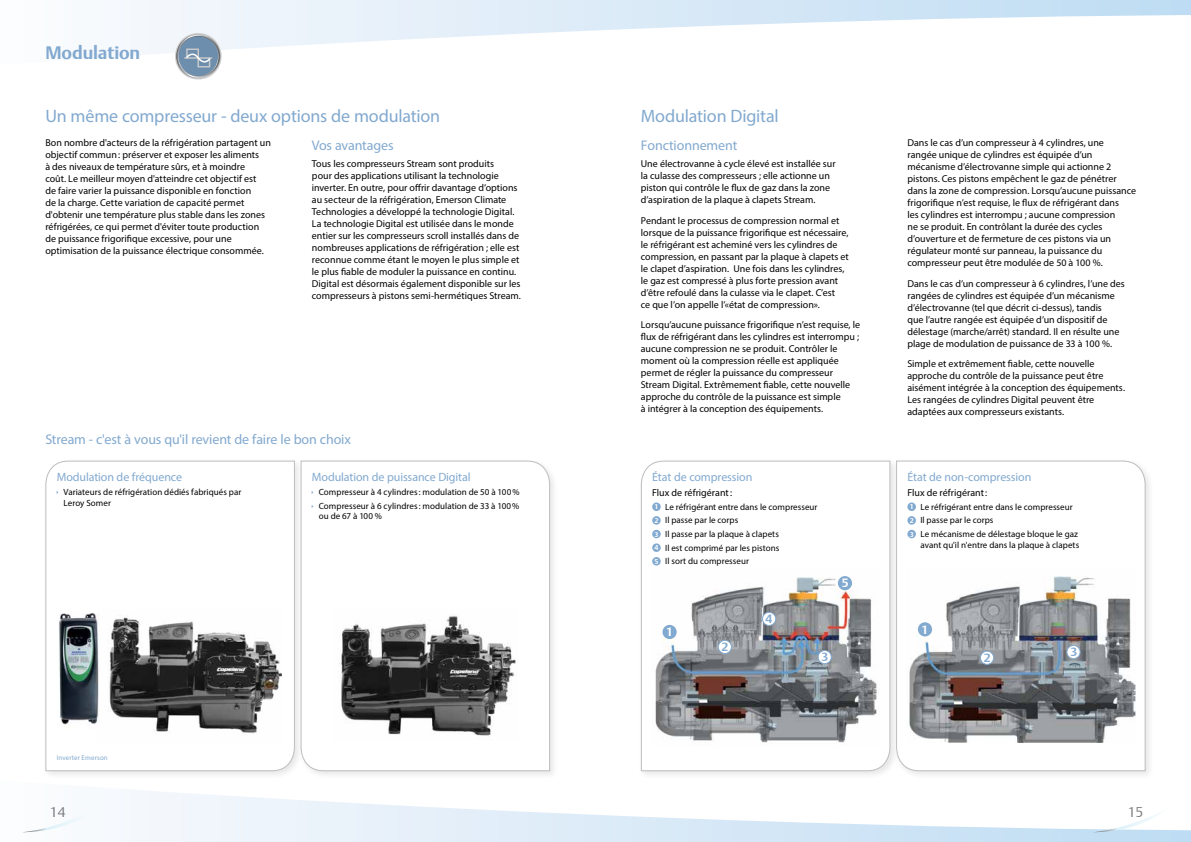
<style>
.page{position:relative;width:1191px;height:842px;background:#fff}
.page>*{position:absolute;margin:0;border:0;box-sizing:border-box;transform-origin:0 0}
.t1{font:18px "Myriad Pro";letter-spacing:-.01em;color:#82a9cf}
.t2{font:700 18px "DTL Argo T";letter-spacing:-.005em;color:#82a9cf}
.t3{font:14px "Myriad Pro";letter-spacing:-.01em;color:#82a9cf}
.t4{font:14px "DTL Argo T Light";color:#77787b}
.t5{font:12px "Myriad Pro";letter-spacing:-.01em;color:#82a9cf}
.t6{font:700 12px "DTL Argo T";color:#82a9cf}
.t7{font:700 12px "DTL Argo T";color:#fff}
.t8{font:10px/12px "Myriad Pro";color:#000}
.t9{font:9px/13.6px "Myriad Pro";letter-spacing:.005em;color:#000}
.t10{font:7px "Myriad Pro";letter-spacing:.015em;color:#82a9cf}
.s1{font-style:inherit}
.s2{font-family:"DTL Argo T";font-weight:700;font-size:7px;color:#fff}
</style>
<div class="page">
<svg style="left:22px;top:790px;width:1169px;height:52px"></svg>
<svg style="left:130px;top:0;width:1061px;height:62px"></svg>
<svg style="left:22px;top:806px;width:78px;height:26px"></svg>
<svg style="left:1093px;top:806px;width:78px;height:26px"></svg>
<div style="left:638px;top:458px;width:261px;height:322px;background:#f7f7f7"></div>
<svg style="left:641px;top:460px;width:250px;height:312px"></svg>
<div style="left:893px;top:458px;width:261px;height:322px;background:#f5f5f5"></div>
<div style="left:896px;top:460px;width:250px;height:312px;background:#fff"></div>
<div style="left:652px;top:502px;width:8px;height:9px;background:#82a9cf;border-radius:50%"></div>
<div style="left:652px;top:516px;width:8px;height:9px;background:#82a9cf;border-radius:50%"></div>
<div style="left:652px;top:530px;width:8px;height:8px;background:#82a9cf;border-radius:50%"></div>
<div style="left:652px;top:543px;width:8px;height:9px;background:#82a9cf;border-radius:50%"></div>
<div style="left:652px;top:557px;width:8px;height:8px;background:#82a9cf;border-radius:50%"></div>
<svg style="left:176px;top:34px;width:45px;height:44px"></svg>
<svg style="left:176px;top:34px;width:44px;height:44px"></svg>
<svg style="left:177px;top:35px;width:43px;height:43px"></svg>
<svg style="left:178px;top:36px;width:41px;height:40px"></svg>
<div style="left:178px;top:36px;width:40px;height:40px;background:#6d8ead;border-radius:50%"></div>
<svg style="left:185px;top:48px;width:27px;height:20px"></svg>
<div style="left:42px;top:458px;width:262px;height:322px;background:#000;opacity:.1"></div>
<svg style="left:45px;top:460px;width:250px;height:312px"></svg>
<div style="left:297px;top:458px;width:262px;height:322px;background:#f6f6f6"></div>
<div style="left:300px;top:460px;width:250px;height:312px;background:#fff"></div>
<img style="left:333px;top:609px;width:184px;height:132px">
<img style="left:97px;top:609px;width:185px;height:134px">
<img style="left:58px;top:613px;width:42px;height:115px">
<div style="left:907px;top:502px;width:9px;height:9px;background:#82a9cf;border-radius:50%"></div>
<div style="left:907px;top:516px;width:9px;height:9px;background:#82a9cf;border-radius:50%"></div>
<div style="left:907px;top:530px;width:9px;height:8px;background:#82a9cf;border-radius:50%"></div>
<img style="left:652px;top:568px;width:227px;height:178px">
<div style="left:662px;top:625px;width:14px;height:14px;background:#82a9cf;border-radius:50%"></div>
<div style="left:838px;top:576px;width:14px;height:14px;background:#82a9cf;border-radius:50%"></div>
<div style="left:718px;top:640px;width:13px;height:13px;background:#fff;border-radius:50%"></div>
<div style="left:718px;top:640px;width:14px;height:14px;border:1px solid #82a9cf;border-radius:50%"></div>
<div style="left:762px;top:612px;width:13px;height:13px;background:#fff;border-radius:50%"></div>
<div style="left:762px;top:612px;width:14px;height:14px;border:1px solid #82a9cf;border-radius:50%"></div>
<div style="left:818px;top:650px;width:13px;height:14px;background:#fff;border-radius:50%"></div>
<div style="left:817px;top:650px;width:14px;height:14px;border:1px solid #82a9cf;border-radius:50%"></div>
<img style="left:906px;top:567px;width:229px;height:175px">
<div style="left:918px;top:622px;width:14px;height:14px;background:#82a9cf;border-radius:50%"></div>
<div style="left:980px;top:651px;width:13px;height:13px;background:#fff;border-radius:50%"></div>
<div style="left:980px;top:651px;width:14px;height:14px;border:1px solid #82a9cf;border-radius:50%"></div>
<div style="left:1067px;top:645px;width:13px;height:14px;background:#fff;border-radius:50%"></div>
<div style="left:1066px;top:645px;width:14px;height:14px;border:1px solid #82a9cf;border-radius:50%"></div>
<h1 class="t2" style="left:45px;top:42px;width:96px"><span class="s1">M</span>odulation</h1>
<h1 class="t1" style="left:45px;top:105px;width:396px">Un même compresseur - deux options de modulation</h1>
<h1 class="t1" style="left:641px;top:105px;width:139px">Modulation Digital</h1>
<p class="t8" style="left:45px;top:137px;width:227px">Bon nombre d'acteurs de la réfrigération partagent un objectif commun: préserver et exposer les aliments<br>à des niveaux de température sûrs, et à moindre<br>coût. Le meilleur moyen d'atteindre cet objectif est<br>de faire varier la puissance disponible en fonction<br>de la charge. Cette variation de capacité permet d'obtenir une température plus stable dans les zones réfrigérées, ce qui permet d'éviter toute production de puissance frigorifique excessive, pour une optimisation de la puissance électrique consommée.</p>
<h2 class="t3" style="left:312px;top:136px;width:83px">Vos avantages</h2>
<p class="t8" style="left:312px;top:158px;width:210px">Tous les compresseurs Stream sont produits<br>pour des applications utilisant la technologie inverter. En outre, pour offrir davantage d’options au secteur de la réfrigération, Emerson Climate Technologies a développé la technologie Digital.<br>La technologie Digital est utilisée dans le monde entier sur les compresseurs scroll installés dans de nombreuses applications de réfrigération ; elle est reconnue comme étant le moyen le plus simple et le plus fiable de moduler la puissance en continu.<br>Digital est désormais également disponible sur les compresseurs à pistons semi-hermétiques Stream.</p>
<h2 class="t3" style="left:45px;top:430px;width:307px">Stream - c'est à vous qu'il revient de faire le bon choix</h2>
<p class="t5" style="left:57px;top:470px;width:127px">Modulation de fréquence</p>
<p class="t9" style="left:64px;top:486px;width:179px;line-height:10.8px">Variateurs de réfrigération dédiés fabriqués par<br>Leroy Somer</p>
<p class="t5" style="left:312px;top:470px;width:160px">Modulation de puissance Digital</p>
<p class="t9" style="left:319px;top:485px;width:202px">Compresseur à 4 cylindres: modulation de 50 à 100%<br>Compresseur à 6 cylindres: modulation de 33 à 100%</p>
<p class="t9" style="left:319px;top:509px;width:65px">ou de 67 à 100 %</p>
<p class="t10" style="left:57px;top:753px;width:53px">Inverter Emerson</p>
<h2 class="t3" style="left:641px;top:136px;width:98px">Fonctionnement</h2>
<p class="t8" style="left:641px;top:158px;width:196px">Une électrovanne à cycle élevé est installée sur la culasse des compresseurs ; elle actionne un piston qui contrôle le flux de gaz dans la zone d’aspiration de la plaque à clapets Stream.</p>
<p class="t8" style="left:641px;top:214px;width:209px">Pendant le processus de compression normal et lorsque de la puissance frigorifique est nécessaire, le réfrigérant est acheminé vers les cylindres de compression, en passant par la plaque à clapets et le clapet d’aspiration. Une fois dans les cylindres, le gaz est compressé à plus forte pression avant d’être refoulé dans la culasse via le clapet. C’est<br>ce que l’on appelle l’«état de compression».</p>
<p class="t8" style="left:641px;top:319px;width:221px">Lorsqu’aucune puissance frigorifique n’est requise, le flux de réfrigérant dans les cylindres est interrompu ; aucune compression ne se produit. Contrôler le moment où la compression réelle est appliquée permet de régler la puissance du compresseur Stream Digital. Extrêmement fiable, cette nouvelle approche du contrôle de la puissance est simple<br>à intégrer à la conception des équipements.</p>
<p class="t5" style="left:652px;top:470px;width:102px">État de compression</p>
<p class="t8" style="left:652px;top:487px;width:81px">Flux de réfrigérant:</p>
<p class="t9" style="left:654px;top:500px;width:164px"><span class="s2">1</span> Le réfrigérant entre dans le compresseur<br><span class="s2">2</span> Il passe par le corps<br><span class="s2">3</span> Il passe par la plaque à clapets<br><span class="s2">4</span> Il est comprimé par les pistons<br><span class="s2">5</span> Il sort du compresseur</p>
<p class="t7" style="left:666px;top:625px;width:8px">1</p>
<p class="t6" style="left:721px;top:640px;width:8px">2</p>
<p class="t6" style="left:765px;top:612px;width:8px">4</p>
<p class="t6" style="left:821px;top:650px;width:8px">3</p>
<p class="t7" style="left:842px;top:576px;width:8px">5</p>
<p class="t8" style="left:907px;top:137px;width:230px">Dans le cas d’un compresseur à 4 cylindres, une<br>rangée unique de cylindres est équipée d’un mécanisme d’électrovanne simple qui actionne 2 pistons. Ces pistons empêchent le gaz de pénétrer dans la zone de compression. Lorsqu’aucune puissance frigorifique n’est requise, le flux de réfrigérant dans<br>les cylindres est interrompu ; aucune compression<br>ne se produit. En contrôlant la durée des cycles d’ouverture et de fermeture de ces pistons via un régulateur monté sur panneau, la puissance du compresseur peut être modulée de 50 à 100 %.</p>
<p class="t8" style="left:907px;top:277px;width:219px">Dans le cas d’un compresseur à 6 cylindres, l’une des rangées de cylindres est équipée d’un mécanisme d’électrovanne (tel que décrit ci-dessus), tandis<br>que l’autre rangée est équipée d’un dispositif de délestage (marche/arrêt) standard. Il en résulte une plage de modulation de puissance de 33 à 100 %.</p>
<p class="t8" style="left:907px;top:358px;width:219px">Simple et extrêmement fiable, cette nouvelle approche du contrôle de la puissance peut être aisément intégrée à la conception des équipements.<br>Les rangées de cylindres Digital peuvent être adaptées aux compresseurs existants.</p>
<p class="t5" style="left:907px;top:470px;width:125px">État de non-compression</p>
<p class="t8" style="left:907px;top:487px;width:81px">Flux de réfrigérant:</p>
<p class="t9" style="left:909px;top:500px;width:170px"><span class="s2">1</span> Le réfrigérant entre dans le compresseur<br><span class="s2">2</span> Il passe par le corps<br><span class="s2">3</span> Le mécanisme de délestage bloque le gaz</p>
<p class="t9" style="left:920px;top:538px;width:160px">avant qu'il n'entre dans la plaque à clapets</p>
<p class="t7" style="left:921px;top:622px;width:8px">1</p>
<p class="t6" style="left:983px;top:651px;width:8px">2</p>
<p class="t6" style="left:1070px;top:645px;width:8px">3</p>
<h2 class="t4" style="left:50px;top:803px;width:17px">14</h2>
<h2 class="t4" style="left:1127px;top:803px;width:17px">15</h2>
</div>
